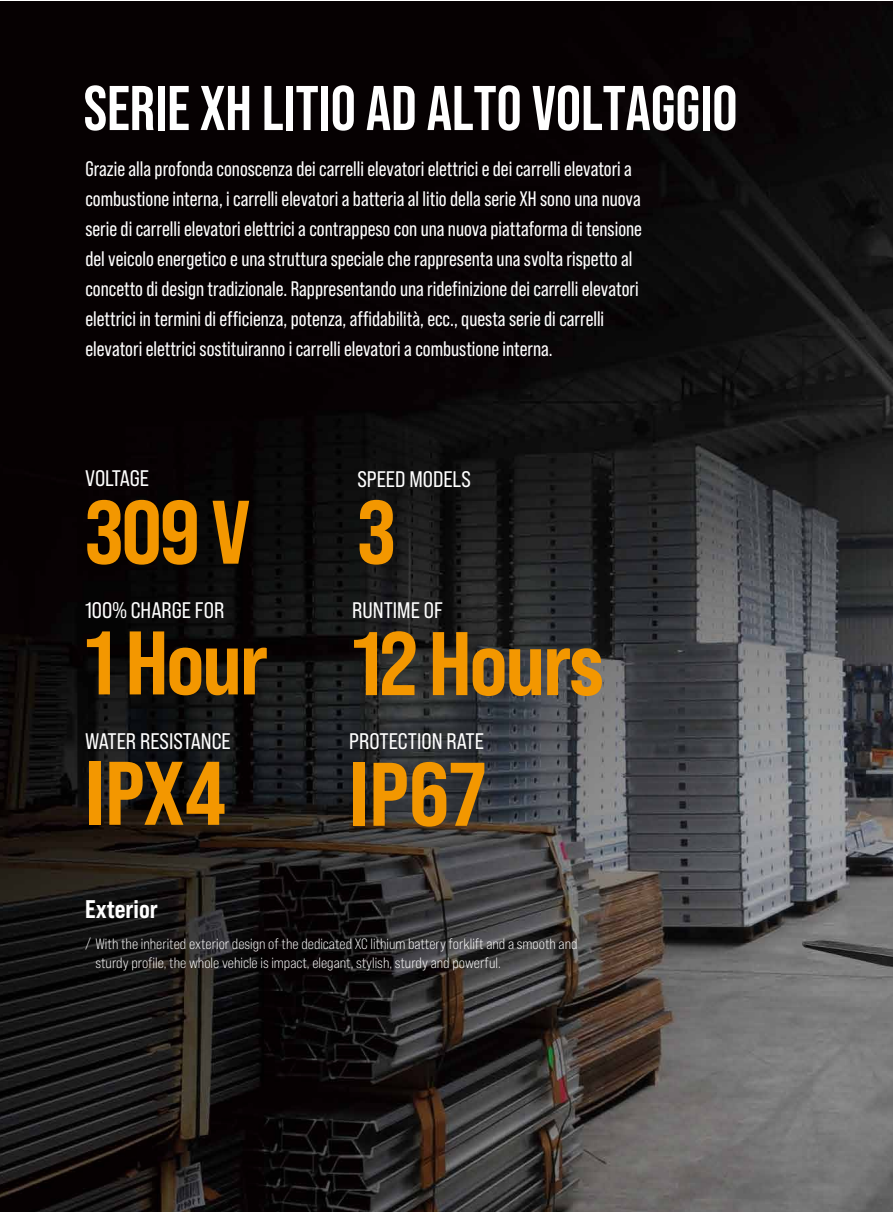
<style>
.page{position:relative;width:893px;height:1212px;background:#fff}
.page>*{position:absolute;margin:0;border:0;box-sizing:border-box;transform-origin:0 0}
.t1{font:90px "Bebas Neue Pro Sm E Eb";letter-spacing:-.025em;color:#f39700}
.t2{font:700 63px "Bebas Neue Pro";color:#fff}
.t3{font:25.5px "Bebas Neue Pro Sm E Eb";color:#fff}
.t4{font:22.5px "Bebas Neue Pro Sm E Rg";color:#fff}
.t5{font:21px/30px "Bebas Neue Pro";color:#fff}
.t6{font:15px/19.5px "Bebas Neue Pro Sm E Bk";color:#fff}
</style>
<div class="page">
<img style="left:0;top:1px;width:893px;height:1211px">
<h2 class="t2" style="left:84px;top:72px;width:655px">SERIE XH LITIO AD ALTO VOLTAGGIO</h2>
<p class="t5" style="left:85px;top:154px;width:558px">Grazie alla profonda conoscenza dei carrelli elevatori elettrici e dei carrelli elevatori a combustione interna, i carrelli elevatori a batteria al litio della serie XH sono una nuova serie di carrelli elevatori elettrici a contrappeso con una nuova piattaforma di tensione del veicolo energetico e una struttura speciale che rappresenta una svolta rispetto al concetto di design tradizionale. Rappresentando una ridefinizione dei carrelli elevatori elettrici in termini di efficienza, potenza, affidabilità, ecc., questa serie di carrelli elevatori elettrici sostituiranno i carrelli elevatori a combustione interna.</p>
<p class="t4" style="left:85px;top:465px;width:66px">VOLTAGE</p>
<h1 class="t1" style="left:85px;top:478px;width:167px">309 V</h1>
<p class="t4" style="left:85px;top:597px;width:141px">100% CHARGE FOR</p>
<h1 class="t1" style="left:85px;top:609px;width:184px">1 Hour</h1>
<p class="t4" style="left:85px;top:728px;width:147px">WATER RESISTANCE</p>
<h1 class="t1" style="left:85px;top:739px;width:142px">IPX4</h1>
<p class="t4" style="left:357px;top:465px;width:115px">SPEED MODELS</p>
<h1 class="t1" style="left:357px;top:478px;width:40px">3</h1>
<p class="t4" style="left:352px;top:597px;width:92px">RUNTIME OF</p>
<h1 class="t1" style="left:352px;top:610px;width:253px">12 Hours</h1>
<p class="t4" style="left:349px;top:728px;width:136px">PROTECTION RATE</p>
<h1 class="t1" style="left:349px;top:740px;width:138px">IP67</h1>
<p class="t3" style="left:85px;top:894px;width:74px">Exterior</p>
<p class="t6" style="left:96px;top:934px;width:484px;text-indent:-10px">/ With the inherited exterior design of the dedicated XC lithium battery forklift and a smooth and sturdy profile, the whole vehicle is impact, elegant, stylish, sturdy and powerful.</p>
</div>
